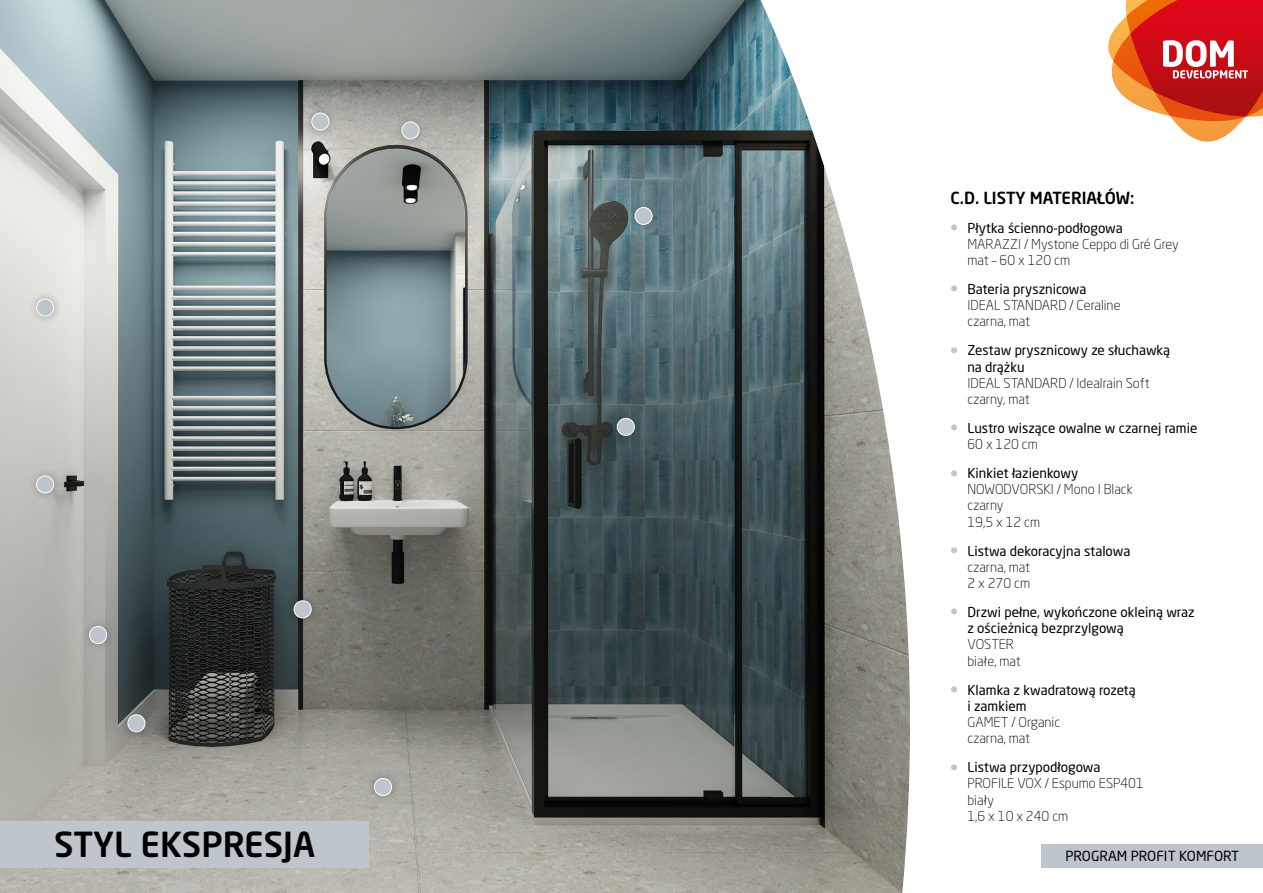
<style>
.page{position:relative;width:1263px;height:893px;background:#fff}
.page>*{position:absolute;margin:0;border:0;box-sizing:border-box;transform-origin:0 0}
.t1{font:500 34.2px "Neo Sans W1 G";color:#000}
.t2{font:500 16.5px "Neo Sans W1 G";color:#000}
.t3{font:13.8px "Neo Sans W1 G";color:#000}
.t4{font:500 13.8px "Neo Sans W1 G";color:#000}
.t5{font:300 13.5px/16.2px "Neo Sans W1 G";color:#000}
.t6{font:13.5px/16.2px "Neo Sans W1 G";color:#000}
.s1{font-weight:700;font-size:18px;color:#bfc5cd}
.s2{font-weight:400}
.s3{font-weight:300}
</style>
<div class="page">
<svg style="left:1108px;top:0;width:155px;height:142px"></svg>
<img style="left:0;top:0;width:910px;height:893px">
<div style="left:0;top:821px;width:369px;height:46px;background:#bfc5cd"></div>
<div style="left:1042px;top:844px;width:221px;height:23px;background:#bfc5cd"></div>
<div style="left:303px;top:104px;width:35px;height:35px;background:#000;opacity:.29"></div>
<div style="left:312px;top:113px;width:17px;height:17px;background:#bfc5cd;border-radius:50%"></div>
<div style="left:311px;top:113px;width:18px;height:17px;border:1px solid #fff;border-radius:50%"></div>
<div style="left:28px;top:467px;width:35px;height:35px;background:#000;opacity:.29"></div>
<div style="left:37px;top:476px;width:17px;height:17px;background:#bfc5cd;border-radius:50%"></div>
<div style="left:36px;top:475px;width:18px;height:18px;border:1px solid #fff;border-radius:50%"></div>
<div style="left:28px;top:290px;width:35px;height:35px;background:#000;opacity:.29"></div>
<div style="left:37px;top:299px;width:17px;height:17px;background:#bfc5cd;border-radius:50%"></div>
<div style="left:36px;top:299px;width:18px;height:17px;border:1px solid #fff;border-radius:50%"></div>
<div style="left:608px;top:409px;width:35px;height:35px;background:#000;opacity:.29"></div>
<div style="left:617px;top:418px;width:17px;height:17px;background:#bfc5cd;border-radius:50%"></div>
<div style="left:617px;top:418px;width:18px;height:18px;border:1px solid #fff;border-radius:50%"></div>
<div style="left:626px;top:198px;width:35px;height:35px;background:#000;opacity:.29"></div>
<div style="left:635px;top:207px;width:17px;height:17px;background:#bfc5cd;border-radius:50%"></div>
<div style="left:635px;top:207px;width:17px;height:18px;border:1px solid #fff;border-radius:50%"></div>
<div style="left:119px;top:706px;width:35px;height:35px;background:#000;opacity:.29"></div>
<div style="left:128px;top:715px;width:17px;height:17px;background:#bfc5cd;border-radius:50%"></div>
<div style="left:128px;top:714px;width:17px;height:18px;border:1px solid #fff;border-radius:50%"></div>
<div style="left:81px;top:617px;width:35px;height:35px;background:#000;opacity:.29"></div>
<div style="left:90px;top:626px;width:17px;height:18px;background:#bfc5cd;border-radius:50%"></div>
<div style="left:89px;top:626px;width:18px;height:18px;border:1px solid #fff;border-radius:50%"></div>
<div style="left:393px;top:113px;width:35px;height:35px;background:#000;opacity:.29"></div>
<div style="left:402px;top:122px;width:17px;height:17px;background:#bfc5cd;border-radius:50%"></div>
<div style="left:402px;top:122px;width:17px;height:17px;border:1px solid #fff;border-radius:50%"></div>
<div style="left:285px;top:592px;width:35px;height:35px;background:#000;opacity:.29"></div>
<div style="left:294px;top:601px;width:17px;height:17px;background:#bfc5cd;border-radius:50%"></div>
<div style="left:294px;top:600px;width:17px;height:18px;border:1px solid #fff;border-radius:50%"></div>
<div style="left:366px;top:769px;width:35px;height:35px;background:#000;opacity:.29"></div>
<div style="left:374px;top:778px;width:18px;height:18px;background:#bfc5cd;border-radius:50%"></div>
<div style="left:374px;top:778px;width:18px;height:18px;border:1px solid #fff;border-radius:50%"></div>
<h1 class="t1" style="left:54px;top:823px;width:263px">STYL EKSPRESJA</h1>
<p class="t2" style="left:950px;top:187px;width:185px">C.D. LISTY MATERIAŁÓW:</p>
<p class="t5" style="left:967px;top:219px;width:213px;text-indent:-17px"><span class="s1">•</span> <span class="s2">Płytka ścienno-podłogowa<br></span>MARAZZI / Mystone Ceppo di Gré Grey mat – 60 x 120 cm</p>
<p class="t5" style="left:967px;top:281px;width:155px;text-indent:-17px"><span class="s1">•</span> <span class="s2">Bateria prysznicowa<br></span>IDEAL STANDARD / Ceraline czarna, mat</p>
<p class="t6" style="left:967px;top:342px;width:204px;text-indent:-17px"><span class="s1">•</span> Zestaw prysznicowy ze słuchawką na drążku</p>
<p class="t5" style="left:967px;top:374px;width:184px">IDEAL STANDARD / Idealrain Soft czarny, mat</p>
<p class="t6" style="left:967px;top:420px;width:231px;text-indent:-17px"><span class="s1">•</span> Lustro wiszące owalne w czarnej ramie<br><span class="s3">60 x 120 cm</span></p>
<p class="t5" style="left:967px;top:465px;width:167px;text-indent:-17px"><span class="s1">•</span> <span class="s2">Kinkiet łazienkowy<br></span>NOWODVORSKI / Mono I Black czarny<br>19,5 x 12 cm</p>
<p class="t6" style="left:967px;top:542px;width:164px;text-indent:-17px"><span class="s1">•</span> Listwa dekoracyjna stalowa <span class="s3">czarna, mat<br>2 x 270 cm</span></p>
<p class="t6" style="left:967px;top:604px;width:229px;text-indent:-17px"><span class="s1">•</span> Drzwi pełne, wykończone okleiną wraz z ościeżnicą bezprzylgową</p>
<p class="t5" style="left:967px;top:636px;width:55px">VOSTER białe, mat</p>
<p class="t6" style="left:967px;top:681px;width:170px;text-indent:-17px"><span class="s1">•</span> Klamka z kwadratową rozetą i zamkiem</p>
<p class="t5" style="left:967px;top:714px;width:94px">GAMET / Organic czarna, mat</p>
<p class="t5" style="left:967px;top:759px;width:178px;text-indent:-17px"><span class="s1">•</span> <span class="s2">Listwa przypodłogowa<br></span>PROFILE VOX / Espumo ESP401 biały<br>1,6 x 10 x 240 cm</p>
<p class="t3" style="left:1065px;top:848px;width:175px">PROGRAM PROFIT KOMFORT</p>
<p class="t4" style="left:1062px;top:847px;width:37px">PROG</p>
<p class="t4" style="left:1198px;top:847px;width:46px">MFORT</p>
</div>
